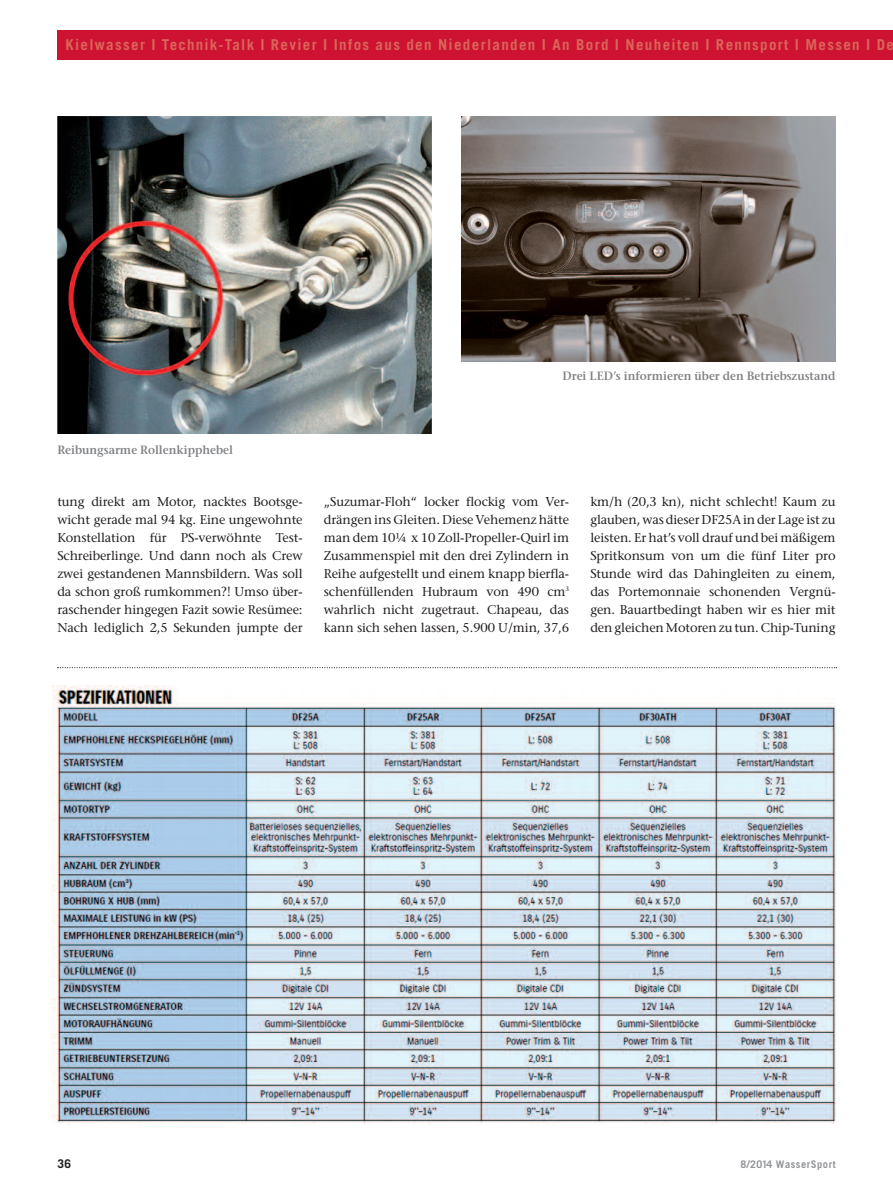
<style>
.page{position:relative;width:893px;height:1191px;background:#fff}
.page>*{position:absolute;margin:0;border:0;box-sizing:border-box;transform-origin:0 0}
.t1{font:700 15px "Trade Gothic";letter-spacing:.09em;color:#db645b}
.t2{font:12.75px/18px "Stone Serif";letter-spacing:-.01em;color:#231f20;text-align:justify}
.t3{font:600 12px "Stone Serif";color:#808285;scale:.95 1}
.t4{font:700 12px "Trade Gothic";color:#231f20}
.t5{font:700 10.5px "Trade Gothic";letter-spacing:.045em;color:#939598}
</style>
<div class="page">
<div style="left:57px;top:30px;width:836px;height:30px;background:#cd1331"></div>
<img style="left:52px;top:685px;width:784px;height:439px">
<img style="left:57px;top:117px;width:375px;height:316px">
<img style="left:461px;top:117px;width:375px;height:244px">
<svg style="left:57px;top:667px;width:780px;height:1px"></svg>
<p class="t1" style="left:65px;top:39px;width:830px">Kielwasser I Technik-Talk I Revier I Infos aus den Niederlanden I An Bord I Neuheiten I Rennsport I Messen I De</p>
<p class="t3" style="left:57px;top:445px;width:186px">Reibungsarme Rollenkipphebel</p>
<p class="t3" style="left:563px;top:371px;width:289px">Drei LED’s informieren über den Betriebszustand</p>
<p class="t2" style="left:57px;top:493px;width:247px">tung direkt am Motor, nacktes Bootsge&shy;wicht gerade mal 94 kg. Eine ungewohnte Konstellation für PS-verwöhnte Test-Schreiberlinge. Und dann noch als Crew zwei gestandenen Mannsbildern. Was soll da schon groß rumkommen?! Umso über&shy;raschender hingegen Fazit sowie Resümee:<br>Nach lediglich 2,5 Sekunden jumpte der</p>
<p class="t2" style="left:324px;top:493px;width:247px">„Suzumar-Floh“ locker flockig vom Ver&shy;drängen ins Gleiten. Diese Vehemenz hätte man dem 10¼ x 10 Zoll-Propeller-Quirl im Zusammenspiel mit den drei Zylindern in Reihe aufgestellt und einem knapp bierfla&shy;schenfüllenden Hubraum von 490 cm<sup>3 </sup>wahrlich nicht zugetraut. Chapeau, das kann sich sehen lassen, 5.900 U/min, 37,6</p>
<p class="t2" style="left:590px;top:493px;width:247px">km/h (20,3 kn), nicht schlecht! Kaum zu glauben, was dieser DF25A in der Lage ist zu leisten. Er hat’s voll drauf und bei mäßigem Spritkonsum von um die fünf Liter pro Stunde wird das Dahingleiten zu einem, das Portemonnaie schonenden Vergnü&shy;gen. Bauartbedingt haben wir es hier mit den gleichen Motoren zu tun. Chip-Tuning</p>
<p class="t4" style="left:57px;top:1159px;width:15px">36</p>
<p class="t5" style="left:740px;top:1160px;width:97px">8/2014 WasserSport</p>
</div>
